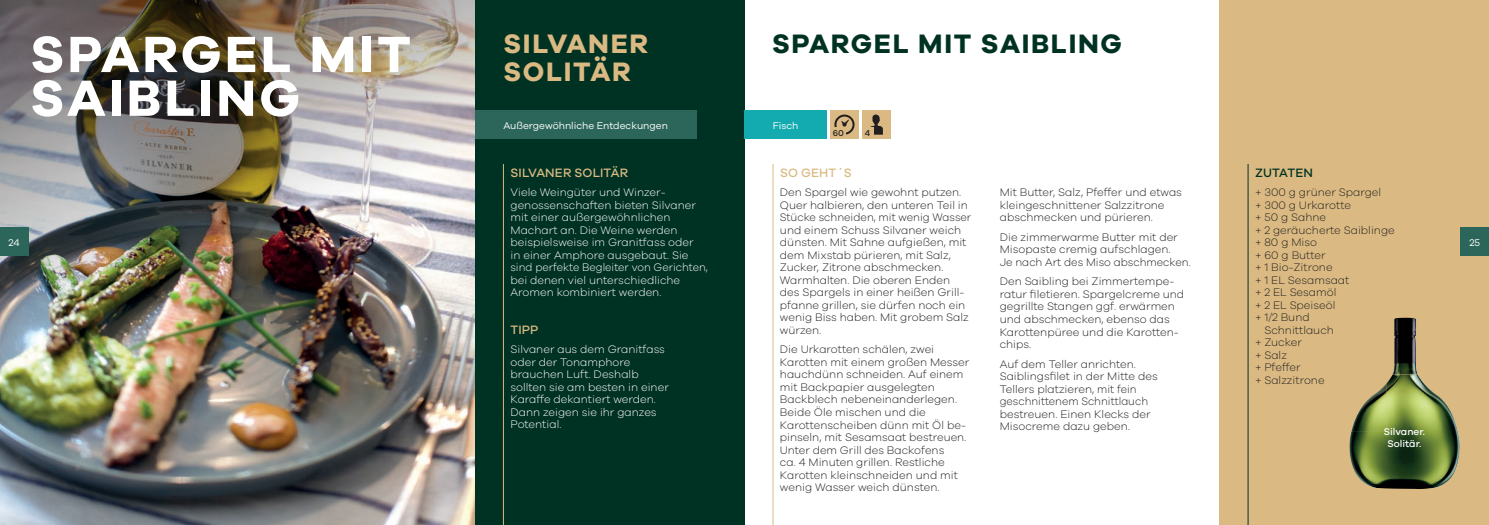
<style>
.page{position:relative;width:1489px;height:525px;background:#fff}
.page>*{position:absolute;margin:0;border:0;box-sizing:border-box;transform-origin:0 0}
.t1{font:700 52.5px "Galano Grotesque";letter-spacing:.06em;color:#fff}
.t2{font:700 27.5px "Galano Grotesque";letter-spacing:.06em;color:#003224}
.t3{font:700 27.5px "Galano Grotesque";letter-spacing:.06em;color:#daba82}
.t4{font:500 12.5px "Galano Grotesque";letter-spacing:.01em;color:#daba82}
.t5{font:500 12.5px "Galano Grotesque";letter-spacing:.01em;color:#003224}
.t6{font:300 11.25px/12.5px "Galano Grotesque";color:#231f20}
.t7{font:300 11.25px/12.5px "Galano Grotesque";color:#fff}
.t8{font:10px "Galano Grotesque";color:#fff}
.t9{font:500 10px/12.2px "Galano Grotesque";color:#fff;text-align:center}
.t10{font:500 8.75px "Galano Grotesque";color:#231f20}
</style>
<div class="page">
<img style="left:0;top:465px;width:475px;height:59px">
<img style="left:0;top:0;width:475px;height:465px">
<div style="left:1219px;top:0;width:269px;height:524px;background:#daba82"></div>
<hr style="left:1247px;top:164px;width:1px;height:360px;background:#003224">
<div style="left:475px;top:0;width:269px;height:524px;background:#003224"></div>
<hr style="left:503px;top:164px;width:1px;height:360px;background:#daba82">
<hr style="left:772px;top:164px;width:1px;height:360px;background:#daba82">
<div style="left:0;top:227px;width:28px;height:28px;background:#2c665a"></div>
<div style="left:744px;top:110px;width:82px;height:28px;background:#13abb0"></div>
<div style="left:1460px;top:227px;width:28px;height:28px;background:#2c665a"></div>
<div style="left:1347px;top:313px;width:115px;height:183px;background:#231f20;opacity:.5"></div>
<div style="left:830px;top:110px;width:28px;height:28px;background:#daba82"></div>
<div style="left:862px;top:110px;width:28px;height:28px;background:#daba82"></div>
<svg style="left:870px;top:114px;width:13px;height:21px"></svg>
<div style="left:862px;top:127px;width:11px;height:9px;background:#daba82"></div>
<svg style="left:834px;top:114px;width:20px;height:21px"></svg>
<div style="left:831px;top:127px;width:14px;height:9px;background:#daba82"></div>
<div style="left:475px;top:110px;width:222px;height:28px;background:#2c665a"></div>
<h1 class="t1" style="left:30px;top:22px;width:382px">SPARGEL MIT</h1>
<h1 class="t1" style="left:30px;top:66px;width:271px">SAIBLING</h1>
<p class="t8" style="left:9px;top:237px;width:13px">24</p>
<h2 class="t3" style="left:503px;top:27px;width:146px">SILVANER</h2>
<h2 class="t3" style="left:503px;top:54px;width:129px">SOLITÄR</h2>
<p class="t8" style="left:503px;top:120px;width:166px">Außergewöhnliche Entdeckungen</p>
<p class="t4" style="left:510px;top:165px;width:119px">SILVANER SOLITÄR</p>
<p class="t7" style="left:510px;top:186px;width:199px">Viele Weingüter und Winzer&shy;genossenschaften bieten Silvaner mit einer außergewöhnlichen<br>Machart an. Die Weine werden beispielsweise im Granitfass oder<br>in einer Amphore ausgebaut. Sie sind perfekte Begleiter von Gerichten, bei denen viel unterschiedliche<br>Aromen kombiniert werden.</p>
<p class="t4" style="left:510px;top:321px;width:29px">TIPP</p>
<p class="t7" style="left:510px;top:342px;width:160px">Silvaner aus dem Granitfass oder der Tonamphore brauchen Luft. Deshalb sollten sie am besten in einer<br>Karaffe dekantiert werden.<br>Dann zeigen sie ihr ganzes<br>Potential.</p>
<h2 class="t2" style="left:772px;top:27px;width:351px">SPARGEL MIT SAIBLING</h2>
<p class="t8" style="left:772px;top:120px;width:27px">Fisch</p>
<p class="t10" style="left:832px;top:128px;width:13px">60</p>
<p class="t10" style="left:864px;top:128px;width:7px">4</p>
<p class="t4" style="left:780px;top:165px;width:73px">SO GEHT´S</p>
<p class="t6" style="left:780px;top:186px;width:193px">Den Spargel wie gewohnt putzen.<br>Quer halbieren, den unteren Teil in<br>Stücke schneiden, mit wenig Wasser und einem Schuss Silvaner weich dünsten. Mit Sahne aufgießen, mit dem Mixstab pürieren, mit Salz,<br>Zucker, Zitrone abschmecken.<br>Warmhalten. Die oberen Enden des Spargels in einer heißen Grill&shy;pfanne grillen, sie dürfen noch ein wenig Biss haben. Mit grobem Salz würzen.</p>
<p class="t6" style="left:780px;top:343px;width:191px">Die Urkarotten schälen, zwei<br>Karotten mit einem großen Messer hauchdünn schneiden. Auf einem mit Backpapier ausgelegten<br>Backblech nebeneinanderlegen.<br>Beide Öle mischen und die<br>Karottenscheiben dünn mit Öl be&shy;pinseln, mit Sesamsaat bestreuen.<br>Unter dem Grill des Backofens<br>ca. 4 Minuten grillen. Restliche<br>Karotten kleinschneiden und mit wenig Wasser weich dünsten.</p>
<p class="t6" style="left:999px;top:186px;width:184px">Mit Butter, Salz, Pfeffer und etwas kleingeschnittener Salzzitrone abschmecken und pürieren.</p>
<p class="t6" style="left:999px;top:230px;width:192px">Die zimmerwarme Butter mit der<br>Misopaste cremig aufschlagen.<br>Je nach Art des Miso abschmecken.</p>
<p class="t6" style="left:999px;top:275px;width:186px">Den Saibling bei Zimmertempe-- ratur filetieren. Spargelcreme und gegrillte Stangen ggf. erwärmen und abschmecken, ebenso das<br>Karottenpüree und die Karotten&shy;chips.</p>
<p class="t6" style="left:999px;top:357px;width:159px">Auf dem Teller anrichten.<br>Saiblingsfilet in der Mitte des<br>Tellers platzieren, mit fein geschnittenem Schnittlauch bestreuen. Einen Klecks der<br>Misocreme dazu geben.</p>
<p class="t5" style="left:1254px;top:165px;width:59px">ZUTATEN</p>
<p class="t6" style="left:1254px;top:186px;width:128px">+ 300 g grüner Spargel</p>
<p class="t6" style="left:1254px;top:198px;width:97px">+ 300 g Urkarotte</p>
<p class="t6" style="left:1254px;top:211px;width:73px">+ 50 g Sahne</p>
<p class="t6" style="left:1254px;top:223px;width:141px">+ 2 geräucherte Saiblinge</p>
<p class="t6" style="left:1254px;top:236px;width:64px">+ 80 g Miso</p>
<p class="t6" style="left:1254px;top:248px;width:72px">+ 60 g Butter</p>
<p class="t6" style="left:1254px;top:261px;width:79px">+ 1 Bio-Zitrone</p>
<p class="t6" style="left:1254px;top:273px;width:96px">+ 1 EL Sesamsaat</p>
<p class="t6" style="left:1254px;top:286px;width:83px">+ 2 EL Sesamöl</p>
<p class="t6" style="left:1254px;top:298px;width:82px">+ 2 EL Speiseöl</p>
<p class="t6" style="left:1254px;top:311px;width:56px">+ 1/2 Bund</p>
<p class="t6" style="left:1264px;top:323px;width:71px">Schnittlauch</p>
<p class="t6" style="left:1254px;top:336px;width:48px">+ Zucker</p>
<p class="t6" style="left:1254px;top:348px;width:33px">+ Salz</p>
<p class="t6" style="left:1254px;top:361px;width:47px">+ Pfeffer</p>
<p class="t6" style="left:1254px;top:373px;width:71px">+ Salzzitrone</p>
<p class="t9" style="left:1383px;top:425px;width:43px">Silvaner.<br>Solitär.</p>
<p class="t8" style="left:1469px;top:237px;width:12px">25</p>
</div>
